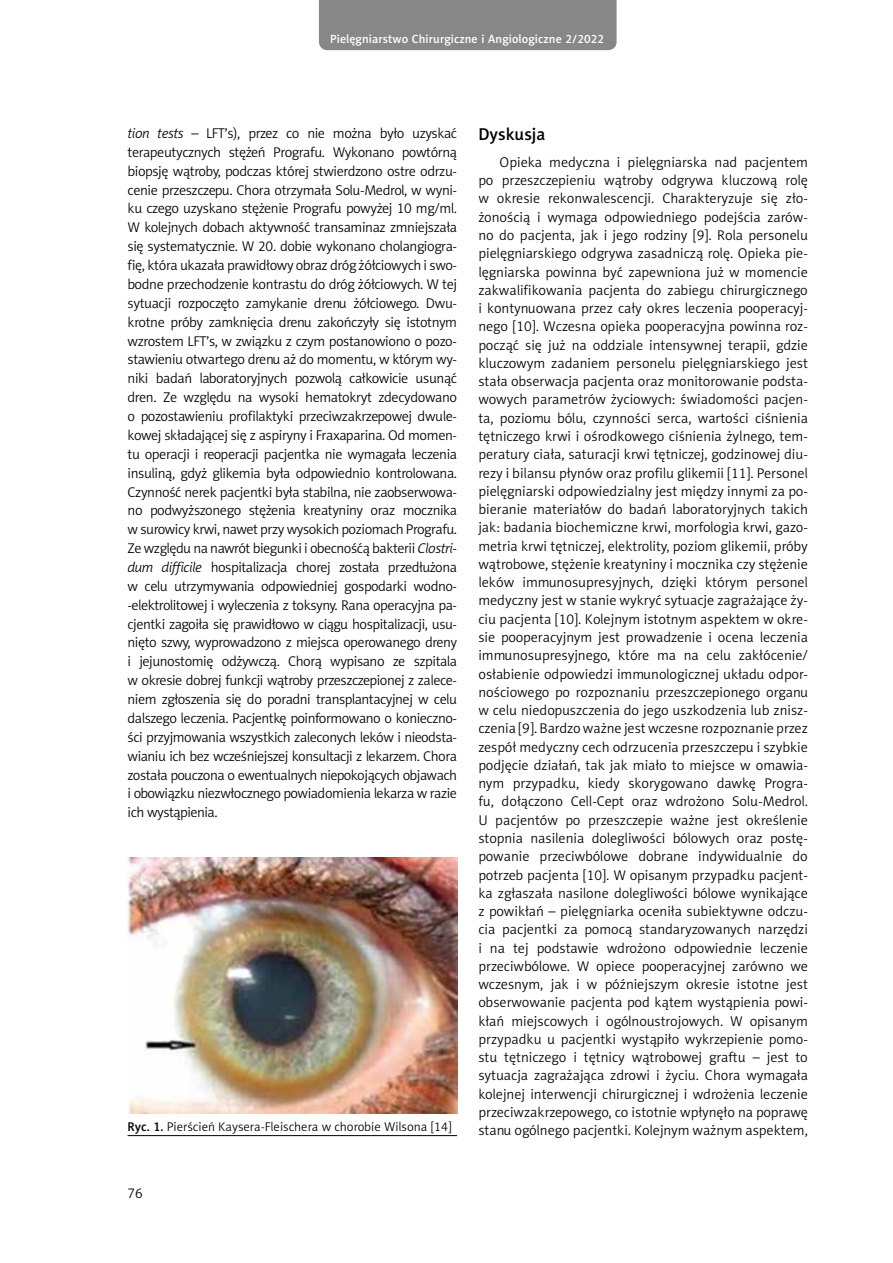
<style>
.page{position:relative;width:893px;height:1263px;background:#fff}
.page>*{position:absolute;margin:0;border:0;box-sizing:border-box;transform-origin:0 0}
.t1{font:17.25px "Naomi Sans EFN Medium";color:#000}
.t2{font:14.25px/18.3px "Naomi Sans EFN Light";letter-spacing:-.03em;color:#000;text-align:justify}
.t3{font:12.75px "Naomi Sans EFN Light";color:#000}
.t4{font:12px "Naomi Sans EFN Medium";letter-spacing:.01em;color:#fff}
.s1{font-style:italic}
.s2{font-family:"Naomi Sans EFN Medium"}
</style>
<div class="page">
<div style="left:319px;top:0;width:298px;height:50px;background:#878787"></div>
<img style="left:127px;top:858px;width:330px;height:255px">
<hr style="left:128px;top:1135px;width:329px;height:1px;background:#000">
<p class="t4" style="left:330px;top:32px;width:276px">Pielęgniarstwo Chirurgiczne i Angiologiczne 2/2022</p>
<p class="t2" style="left:128px;top:124px;width:331px;line-height:18.9px"><span class="s1">tion tests</span> – LFT’s), przez co nie można było uzyskać terapeutycznych stężeń Prografu. Wykonano powtórną biopsję wątroby, podczas której stwierdzono ostre odrzu&shy;cenie przeszczepu. Chora otrzymała Solu-Medrol, w wyni&shy;ku czego uzyskano stężenie Prografu powyżej 10 mg/ml.<br>W kolejnych dobach aktywność transaminaz zmniejszała się systematycznie. W 20. dobie wykonano cholangiogra&shy;fię, która ukazała prawidłowy obraz dróg żółciowych i swo&shy;bodne przechodzenie kontrastu do dróg żółciowych. W tej sytuacji rozpoczęto zamykanie drenu żółciowego. Dwu&shy;krotne próby zamknięcia drenu zakończyły się istotnym wzrostem LFT’s, w związku z czym postanowiono o pozo&shy;stawieniu otwartego drenu aż do momentu, w którym wy&shy;niki badań laboratoryjnych pozwolą całkowicie usunąć dren. Ze względu na wysoki hematokryt zdecydowano o pozostawieniu profilaktyki przeciwzakrzepowej dwule&shy;kowej składającej się z aspiryny i Fraxaparina. Od momen&shy;tu operacji i reoperacji pacjentka nie wymagała leczenia insuliną, gdyż glikemia była odpowiednio kontrolowana.<br>Czynność nerek pacjentki była stabilna, nie zaobserwowa&shy;no podwyższonego stężenia kreatyniny oraz mocznika w surowicy krwi, nawet przy wysokich poziomach Prografu.<br>Ze względu na nawrót biegunki i obecnośćą bakterii <span class="s1">Clostri&shy;dum difficile</span> hospitalizacja chorej została przedłużona w celu utrzymywania odpowiedniej gospodarki wodno--elektrolitowej i wyleczenia z toksyny. Rana operacyjna pa&shy;cjentki zagoiła się prawidłowo w ciągu hospitalizacji, usu&shy;nięto szwy, wyprowadzono z miejsca operowanego dreny i jejunostomię odżywczą. Chorą wypisano ze szpitala w okresie dobrej funkcji wątroby przeszczepionej z zalece&shy;niem zgłoszenia się do poradni transplantacyjnej w celu dalszego leczenia. Pacjentkę poinformowano o konieczno&shy;ści przyjmowania wszystkich zaleconych leków i nieodsta&shy;wianiu ich bez wcześniejszej konsultacji z lekarzem. Chora została pouczona o ewentualnych niepokojących objawach i obowiązku niezwłocznego powiadomienia lekarza w razie ich wystąpienia.</p>
<p class="t1" style="left:478px;top:124px;width:69px">Dyskusja</p>
<p class="t2" style="left:478px;top:153px;width:331px;text-indent:21px">Opieka medyczna i pielęgniarska nad pacjentem po przeszczepieniu wątroby odgrywa kluczową rolę w okresie rekonwalescencji. Charakteryzuje się zło&shy;żonością i wymaga odpowiedniego podejścia zarów&shy;no do pacjenta, jak i jego rodziny [9]. Rola personelu pielęgniarskiego odgrywa zasadniczą rolę. Opieka pie&shy;lęgniarska powinna być zapewniona już w momencie zakwalifikowania pacjenta do zabiegu chirurgicznego i kontynuowana przez cały okres leczenia pooperacyj&shy;nego [10]. Wczesna opieka pooperacyjna powinna roz&shy;począć się już na oddziale intensywnej terapii, gdzie kluczowym zadaniem personelu pielęgniarskiego jest stała obserwacja pacjenta oraz monitorowanie podsta&shy;wowych parametrów życiowych: świadomości pacjen&shy;ta, poziomu bólu, czynności serca, wartości ciśnienia tętniczego krwi i ośrodkowego ciśnienia żylnego, tem&shy;peratury ciała, saturacji krwi tętniczej, godzinowej diu&shy;rezy i bilansu płynów oraz profilu glikemii [11]. Personel pielęgniarski odpowiedzialny jest między innymi za po&shy;bieranie materiałów do badań laboratoryjnych takich jak: badania biochemiczne krwi, morfologia krwi, gazo&shy;metria krwi tętniczej, elektrolity, poziom glikemii, próby wątrobowe, stężenie kreatyniny i mocznika czy stężenie leków immunosupresyjnych, dzięki którym personel medyczny jest w stanie wykryć sytuacje zagrażające ży&shy;ciu pacjenta [10]. Kolejnym istotnym aspektem w okre&shy;sie pooperacyjnym jest prowadzenie i ocena leczenia immunosupresyjnego, które ma na celu zakłócenie/ osłabienie odpowiedzi immunologicznej układu odpor&shy;nościowego po rozpoznaniu przeszczepionego organu w celu niedopuszczenia do jego uszkodzenia lub znisz&shy;czenia [9]. Bardzo ważne jest wczesne rozpoznanie przez zespół medyczny cech odrzucenia przeszczepu i szybkie podjęcie działań, tak jak miało to miejsce w omawia&shy;nym przypadku, kiedy skorygowano dawkę Progra&shy;fu, dołączono Cell-Cept oraz wdrożono Solu-Medrol.<br>U pacjentów po przeszczepie ważne jest określenie stopnia nasilenia dolegliwości bólowych oraz postę&shy;powanie przeciwbólowe dobrane indywidualnie do potrzeb pacjenta [10]. W opisanym przypadku pacjent&shy;ka zgłaszała nasilone dolegliwości bólowe wynikające z powikłań – pielęgniarka oceniła subiektywne odczu&shy;cia pacjentki za pomocą standaryzowanych narzędzi i na tej podstawie wdrożono odpowiednie leczenie przeciwbólowe. W opiece pooperacyjnej zarówno we wczesnym, jak i w późniejszym okresie istotne jest obserwowanie pacjenta pod kątem wystąpienia powi&shy;kłań miejscowych i ogólnoustrojowych. W opisanym przypadku u pacjentki wystąpiło wykrzepienie pomo&shy;stu tętniczego i tętnicy wątrobowej graftu – jest to sytuacja zagrażająca zdrowi i życiu. Chora wymagała kolejnej interwencji chirurgicznej i wdrożenia leczenie przeciwzakrzepowego, co istotnie wpłynęło na poprawę stanu ogólnego pacjentki. Kolejnym ważnym aspektem,</p>
<p class="t3" style="left:128px;top:1119px;width:326px"><span class="s2">Ryc. 1.</span> Pierścień Kaysera-Fleischera w chorobie Wilsona [14]</p>
<p class="t2" style="left:128px;top:1183px;width:17px">76</p>
</div>
